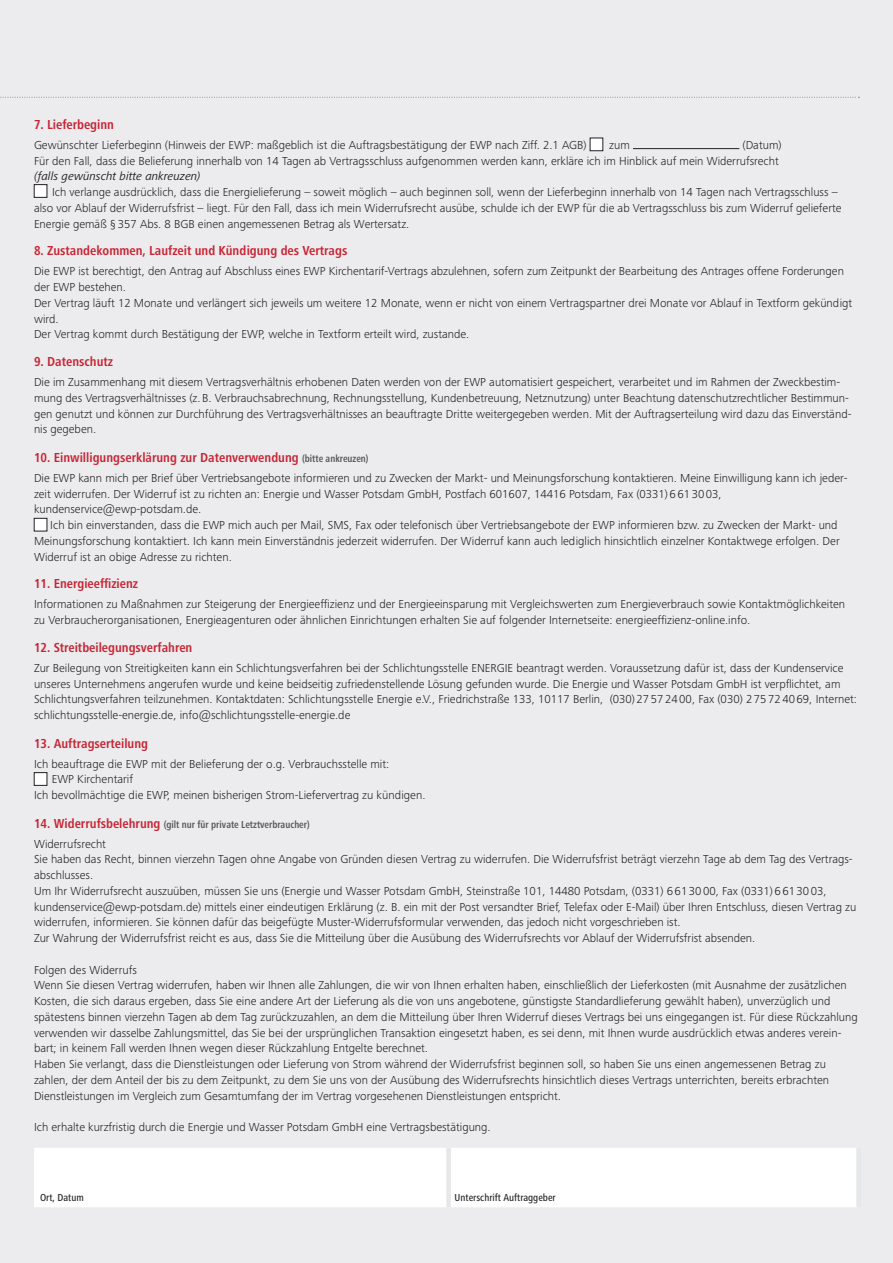
<style>
.page{position:relative;width:893px;height:1263px;background:#ececee}
.page>*{position:absolute;margin:0;border:0;box-sizing:border-box;transform-origin:0 0}
.t1{font:700 condensed 13.5px "Frutiger Next Pro";color:#c82434}
.t2{font:300 12px/15.8px "Frutiger Next Pro";color:#231f20}
.t3{font:italic 12px "Frutiger Next Pro";color:#231f20}
.t4{font:700 condensed 10.5px "Frutiger Next Pro";color:#57585a;scale:.94 1}
.t5{font:500 condensed 10.5px "Frutiger Next Pro";color:#231f20}
.s1{font-size:10.5px;color:#57585a}
.s2{font-size:13.5px;color:#c82434}
</style>
<div class="page">
<svg style="left:0;top:97px;width:859px;height:1px"></svg>
<div style="left:590px;top:138px;width:13px;height:13px;background:#fff"></div>
<div style="left:590px;top:138px;width:13px;height:13px;border:1px solid #231f20"></div>
<hr style="left:633px;top:148px;width:106px;height:1px;background:#231f20">
<div style="left:34px;top:518px;width:13px;height:13px;background:#fff"></div>
<div style="left:34px;top:518px;width:13px;height:13px;border:1px solid #231f20"></div>
<div style="left:34px;top:773px;width:13px;height:12px;background:#fff"></div>
<div style="left:34px;top:772px;width:13px;height:13px;border:1px solid #231f20"></div>
<div style="left:34px;top:1148px;width:822px;height:59px;background:#fff"></div>
<div style="left:446px;top:1148px;width:5px;height:59px;background:#e6e7e9"></div>
<div style="left:856px;top:1148px;width:5px;height:59px;background:#e6e7e9"></div>
<div style="left:34px;top:185px;width:13px;height:12px;background:#fff"></div>
<div style="left:34px;top:184px;width:13px;height:14px;border:1px solid #231f20"></div>
<p class="t1" style="left:34px;top:117px;width:82px">7. Lieferbeginn</p>
<p class="t2" style="left:34px;top:137px;width:554px">Gewünschter Lieferbeginn (Hinweis der EWP: maßgeblich ist die Auftragsbestätigung der EWP nach Ziff. 2.1 AGB)</p>
<p class="t2" style="left:609px;top:137px;width:22px">zum</p>
<p class="t2" style="left:34px;top:137px;width:749px;text-align:right">(Datum)<br>Für den Fall, dass die Belieferung innerhalb von 14 Tagen ab Vertragsschluss aufgenommen werden kann, erkläre ich im Hinblick auf mein Widerrufsrecht</p>
<p class="t3" style="left:34px;top:169px;width:168px">(falls gewünscht bitte ankreuzen)</p>
<p class="t2" style="left:34px;top:184px;width:809px;text-indent:18px">Ich verlange ausdrücklich, dass die Energielieferung – soweit möglich – auch beginnen soll, wenn der Lieferbeginn innerhalb von 14 Tagen nach Vertragsschluss – also vor Ablauf der Widerrufsfrist – liegt. Für den Fall, dass ich mein Widerrufsrecht ausübe, schulde ich der EWP für die ab Vertragsschluss bis zum Widerruf gelieferte<br>Energie gemäß §357 Abs. 8 BGB einen angemessenen Betrag als Wertersatz.</p>
<p class="t1" style="left:34px;top:243px;width:315px">8. Zustandekommen, Laufzeit und Kündigung des Vertrags</p>
<p class="t2" style="left:34px;top:263px;width:820px">Die EWP ist berechtigt, den Antrag auf Abschluss eines EWP Kirchentarif-Vertrags abzulehnen, sofern zum Zeitpunkt der Bearbeitung des Antrages offene Forderungen der EWP bestehen.<br>Der Vertrag läuft 12 Monate und verlängert sich jeweils um weitere 12 Monate, wenn er nicht von einem Vertragspartner drei Monate vor Ablauf in Textform gekündigt wird.<br>Der Vertrag kommt durch Bestätigung der EWP, welche in Textform erteilt wird, zustande.</p>
<p class="t1" style="left:34px;top:354px;width:81px">9. Datenschutz</p>
<p class="t2" style="left:34px;top:374px;width:819px">Die im Zusammenhang mit diesem Vertragsverhältnis erhobenen Daten werden von der EWP automatisiert gespeichert, verarbeitet und im Rahmen der Zweckbestim&shy;mung des Vertragsverhältnisses (z.B. Verbrauchsabrechnung, Rechnungsstellung, Kundenbetreuung, Netznutzung) unter Beachtung datenschutzrechtlicher Bestimmun&shy;gen genutzt und können zur Durchführung des Vertragsverhältnisses an beauftragte Dritte weitergegeben werden. Mit der Auftragserteilung wird dazu das Einverständ&shy;nis gegeben.</p>
<p class="t1" style="left:34px;top:450px;width:336px">10. Einwilligungserklärung zur Datenverwendung <span class="s1">(bitte ankreuzen)</span></p>
<p class="t2" style="left:34px;top:470px;width:815px">Die EWP kann mich per Brief über Vertriebsangebote informieren und zu Zwecken der Markt- und Meinungsforschung kontaktieren. Meine Einwilligung kann ich jeder&shy;zeit widerrufen. Der Widerruf ist zu richten an: Energie und Wasser Potsdam GmbH, Postfach 601607, 14416 Potsdam, Fax (0331)6613003, kundenservice@ewp-potsdam.de.</p>
<p class="t2" style="left:34px;top:517px;width:807px;text-indent:16px">Ich bin einverstanden, dass die EWP mich auch per Mail, SMS, Fax oder telefonisch über Vertriebsangebote der EWP informieren bzw. zu Zwecken der Markt- und<br>Meinungsforschung kontaktiert. Ich kann mein Einverständnis jederzeit widerrufen. Der Widerruf kann auch lediglich hinsichtlich einzelner Kontaktwege erfolgen. Der<br>Widerruf ist an obige Adresse zu richten.</p>
<p class="t1" style="left:34px;top:576px;width:106px">11. Energieeffizienz</p>
<p class="t2" style="left:34px;top:596px;width:813px">Informationen zu Maßnahmen zur Steigerung der Energieeffizienz und der Energieeinsparung mit Vergleichswerten zum Energieverbrauch sowie Kontaktmöglichkeiten zu Verbraucherorganisationen, Energieagenturen oder ähnlichen Einrichtungen erhalten Sie auf folgender Internetseite: energieeffizienz-online.info.</p>
<p class="t1" style="left:34px;top:640px;width:160px">12. Streitbeilegungsverfahren</p>
<p class="t2" style="left:34px;top:660px;width:824px">Zur Beilegung von Streitigkeiten kann ein Schlichtungsverfahren bei der Schlichtungsstelle ENERGIE beantragt werden. Voraussetzung dafür ist, dass der Kundenservice unseres Unternehmens angerufen wurde und keine beidseitig zufriedenstellende Lösung gefunden wurde. Die Energie und Wasser Potsdam GmbH ist verpflichtet, am Schlichtungsverfahren teilzunehmen. Kontaktdaten: Schlichtungsstelle Energie e.V., Friedrichstraße 133, 10117 Berlin, (030)27572400, Fax (030) 275724069, Internet: schlichtungsstelle-energie.de, info@schlichtungsstelle-energie.de</p>
<p class="t1" style="left:34px;top:735px;width:116px">13. Auftragserteilung</p>
<p class="t2" style="left:34px;top:756px;width:357px">Ich beauftrage die EWP mit der Belieferung der o.g. Verbrauchsstelle mit:</p>
<p class="t2" style="left:52px;top:771px;width:83px">EWP Kirchentarif</p>
<p class="t2" style="left:34px;top:787px;width:393px">Ich bevollmächtige die EWP, meinen bisherigen Strom-Liefervertrag zu kündigen.</p>
<p class="t4" style="left:34px;top:818px;width:295px"><span class="s2">14. Widerrufsbelehrung</span> (gilt nur für private Letztverbraucher)</p>
<p class="t2" style="left:34px;top:836px;width:824px">Widerrufsrecht<br>Sie haben das Recht, binnen vierzehn Tagen ohne Angabe von Gründen diesen Vertrag zu widerrufen. Die Widerrufsfrist beträgt vierzehn Tage ab dem Tag des Vertrags&shy;abschlusses.<br>Um Ihr Widerrufsrecht auszuüben, müssen Sie uns (Energie und Wasser Potsdam GmbH, Steinstraße 101, 14480 Potsdam, (0331) 6613000, Fax (0331)6613003, kundenservice@ewp-potsdam.de) mittels einer eindeutigen Erklärung (z. B. ein mit der Post versandter Brief, Telefax oder E-Mail) über Ihren Entschluss, diesen Vertrag zu widerrufen, informieren. Sie können dafür das beigefügte Muster-Widerrufsformular verwenden, das jedoch nicht vorgeschrieben ist.<br>Zur Wahrung der Widerrufsfrist reicht es aus, dass Sie die Mitteilung über die Ausübung des Widerrufsrechts vor Ablauf der Widerrufsfrist absenden.</p>
<p class="t2" style="left:34px;top:962px;width:825px">Folgen des Widerrufs<br>Wenn Sie diesen Vertrag widerrufen, haben wir Ihnen alle Zahlungen, die wir von Ihnen erhalten haben, einschließlich der Lieferkosten (mit Ausnahme der zusätzlichen Kosten, die sich daraus ergeben, dass Sie eine andere Art der Lieferung als die von uns angebotene, günstigste Standardlieferung gewählt haben), unverzüglich und spätestens binnen vierzehn Tagen ab dem Tag zurückzuzahlen, an dem die Mitteilung über Ihren Widerruf dieses Vertrags bei uns eingegangen ist. Für diese Rückzahlung verwenden wir dasselbe Zahlungsmittel, das Sie bei der ursprünglichen Transaktion eingesetzt haben, es sei denn, mit Ihnen wurde ausdrücklich etwas anderes verein&shy;bart; in keinem Fall werden Ihnen wegen dieser Rückzahlung Entgelte berechnet.<br>Haben Sie verlangt, dass die Dienstleistungen oder Lieferung von Strom während der Widerrufsfrist beginnen soll, so haben Sie uns einen angemessenen Betrag zu zahlen, der dem Anteil der bis zu dem Zeitpunkt, zu dem Sie uns von der Ausübung des Widerrufsrechts hinsichtlich dieses Vertrags unterrichten, bereits erbrachten Dienstleistungen im Vergleich zum Gesamtumfang der im Vertrag vorgesehenen Dienstleistungen entspricht.</p>
<p class="t2" style="left:34px;top:1119px;width:458px">Ich erhalte kurzfristig durch die Energie und Wasser Potsdam GmbH eine Vertragsbestätigung.</p>
<p class="t5" style="left:40px;top:1192px;width:45px">Ort, Datum</p>
<p class="t5" style="left:455px;top:1192px;width:103px">Unterschrift Auftraggeber</p>
</div>
